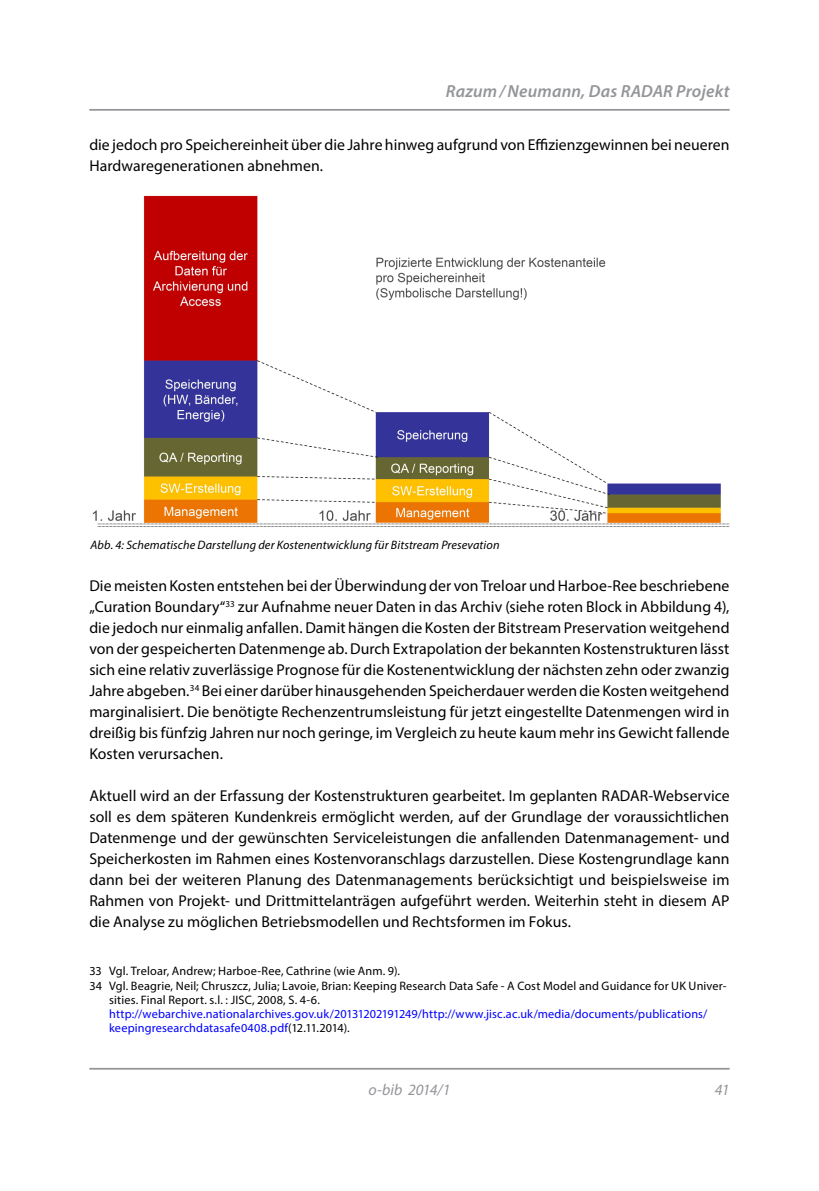
<style>
.page{position:relative;width:819px;height:1191px;background:#fff}
.page>*{position:absolute;margin:0;border:0;box-sizing:border-box;transform-origin:0 0}
.Kolumnentitel_rechts{font:italic 600 17.5px "Myriad Pro";letter-spacing:.01em;color:#949599}
.Fließtext{font:15.75px/21px "Myriad Pro";letter-spacing:.005em;color:#000;text-align:justify}
.t1{font:italic 15.75px "Myriad Pro";letter-spacing:-.025em;color:#949599}
.Fußnote_eingerückt{font:12.25px/14px "Myriad Pro";letter-spacing:.01em;color:#000}
.Bildlegende{font:italic 12.25px "Myriad Pro";letter-spacing:.01em;color:#000}
.s1{color:#00f}
</style>
<div class="page">
<hr style="left:89px;top:1067px;width:640px;height:2px;background:#949599">
<hr style="left:89px;top:109px;width:640px;height:2px;background:#949599">
<img style="left:92px;top:195px;width:638px;height:332px">
<p class="Kolumnentitel_rechts" style="left:446px;top:80px;width:285px">Razum/Neumann, Das RADAR Projekt</p>
<p class="Fließtext" style="left:89px;top:134px;width:641px">die jedoch pro Speichereinheit über die Jahre hinweg aufgrund von Effizienzgewinnen bei neueren<br>Hardwaregenerationen abnehmen.</p>
<p class="Bildlegende" style="left:90px;top:537px;width:410px">Abb. 4: Schematische Darstellung der Kostenentwicklung für Bitstream Presevation</p>
<p class="Fließtext" style="left:89px;top:575px;width:642px">Die meisten Kosten entstehen bei der Überwindung der von Treloar und Harboe-Ree beschriebene „Curation Boundary“<sup>33</sup> zur Aufnahme neuer Daten in das Archiv (siehe roten Block in Abbildung 4), die jedoch nur einmalig anfallen. Damit hängen die Kosten der Bitstream Preservation weitgehend von der gespeicherten Datenmenge ab. Durch Extrapolation der bekannten Kostenstrukturen lässt sich eine relativ zuverlässige Prognose für die Kostenentwicklung der nächsten zehn oder zwanzig Jahre abgeben.<sup>34</sup> Bei einer darüber hinausgehenden Speicherdauer werden die Kosten weitgehend marginalisiert. Die benötigte Rechenzentrumsleistung für jetzt eingestellte Datenmengen wird in dreißig bis fünfzig Jahren nur noch geringe, im Vergleich zu heute kaum mehr ins Gewicht fallende Kosten verursachen.</p>
<p class="Fließtext" style="left:89px;top:785px;width:641px">Aktuell wird an der Erfassung der Kostenstrukturen gearbeitet. Im geplanten RADAR-Webservice soll es dem späteren Kundenkreis ermöglicht werden, auf der Grundlage der voraussichtlichen Datenmenge und der gewünschten Serviceleistungen die anfallenden Datenmanagement- und Speicherkosten im Rahmen eines Kostenvoranschlags darzustellen. Diese Kostengrundlage kann dann bei der weiteren Planung des Datenmanagements berücksichtigt und beispielsweise im Rahmen von Projekt- und Drittmittelanträgen aufgeführt werden. Weiterhin steht in diesem AP die Analyse zu möglichen Betriebsmodellen und Rechtsformen im Fokus.</p>
<p class="Fußnote_eingerückt" style="left:89px;top:963px;width:312px">33 Vgl. Treloar, Andrew; Harboe-Ree, Cathrine (wie Anm. 9).</p>
<p class="Fußnote_eingerückt" style="left:109px;top:979px;width:618px;text-indent:-20px">34 Vgl. Beagrie, Neil; Chruszcz, Julia; Lavoie, Brian: Keeping Research Data Safe - A Cost Model and Guidance for UK Univer&shy;sities. Final Report. s.l. : JISC, 2008, S. 4-6. <span class="s1">http://webarchive.nationalarchives.gov.uk/20131202191249/http://www.jisc.ac.uk/media/documents/publications/ keepingresearchdatasafe0408.pdf</span>(12.11.2014).</p>
<p class="t1" style="left:368px;top:1080px;width:83px">o-bib 2014/1</p>
<p class="t1" style="left:715px;top:1080px;width:16px">41</p>
</div>
